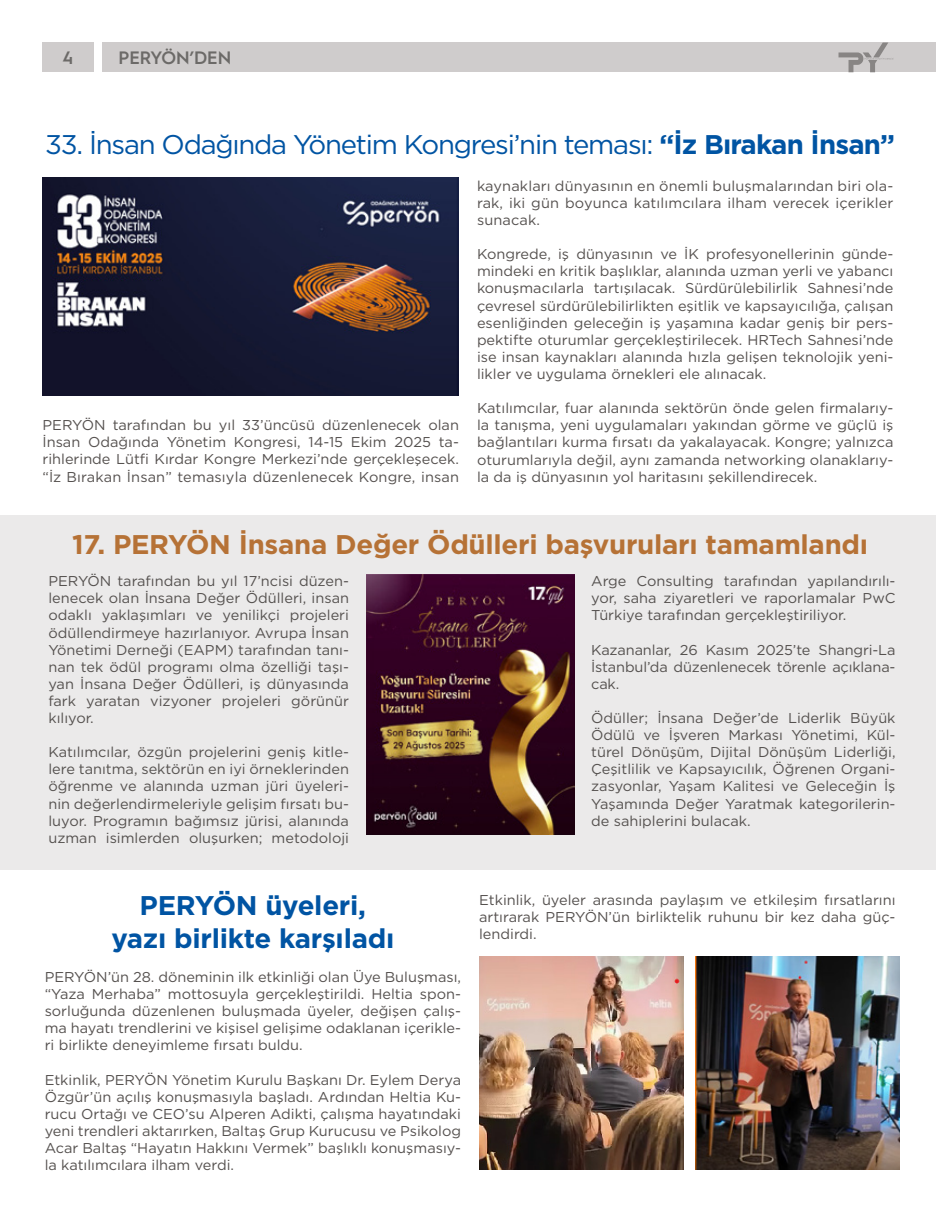
<style>
.page{position:relative;width:936px;height:1212px;background:#fff}
.page>*{position:absolute;margin:0;border:0;box-sizing:border-box;transform-origin:0 0}
.t1{font:27px "Gotham";letter-spacing:-.045em;color:#0054a3}
.t2{font:700 27px "Gotham";letter-spacing:-.01em;color:#b67236}
.t3{font:700 27px/32.4px "Gotham";letter-spacing:-.01em;color:#0054a3;text-align:center}
.t4{font:600 18px "Hurme Geometric Sans 1";color:#6c6a68}
.t5{font:14.25px/17.1px "Gotham";color:#55514f;text-align:justify}
.s1{font-weight:700}
</style>
<div class="page">
<svg style="left:935px;top:43px;width:1px;height:29px"></svg>
<div style="left:43px;top:43px;width:51px;height:29px;background:#cfcccc"></div>
<div style="left:102px;top:43px;width:833px;height:29px;background:#cfcccc"></div>
<svg style="left:838px;top:43px;width:55px;height:29px"></svg>
<div style="left:0;top:515px;width:935px;height:355px;background:#e7e5e5"></div>
<img style="left:366px;top:575px;width:208px;height:260px">
<img style="left:479px;top:957px;width:204px;height:212px">
<img style="left:695px;top:957px;width:204px;height:212px">
<img style="left:43px;top:178px;width:416px;height:217px">
<p class="t4" style="left:62px;top:45px;width:12px">4</p>
<p class="t4" style="left:118px;top:45px;width:114px">PERYÖN’DEN</p>
<h1 class="t1" style="left:45px;top:128px;width:851px">33. İnsan Odağında Yönetim Kongresi’nin teması: <span class="s1">“İz Bırakan İnsan”</span></h1>
<p class="t5" style="left:477px;top:177px;width:418px">kaynakları dünyasının en önemli buluşmalarından biri ola&shy;rak, iki gün boyunca katılımcılara ilham verecek içerikler sunacak.</p>
<p class="t5" style="left:477px;top:245px;width:418px">Kongrede, iş dünyasının ve İK profesyonellerinin günde&shy;mindeki en kritik başlıklar, alanında uzman yerli ve yabancı konuşmacılarla tartışılacak. Sürdürülebilirlik Sahnesi’nde çevresel sürdürülebilirlikten eşitlik ve kapsayıcılığa, çalışan esenliğinden geleceğin iş yaşamına kadar geniş bir pers&shy;pektifte oturumlar gerçekleştirilecek. HRTech Sahnesi’nde ise insan kaynakları alanında hızla gelişen teknolojik yeni&shy;likler ve uygulama örnekleri ele alınacak.</p>
<p class="t5" style="left:477px;top:399px;width:418px">Katılımcılar, fuar alanında sektörün önde gelen firmalarıy&shy;la tanışma, yeni uygulamaları yakından görme ve güçlü iş bağlantıları kurma fırsatı da yakalayacak. Kongre; yalnızca oturumlarıyla değil, aynı zamanda networking olanaklarıy&shy;la da iş dünyasının yol haritasını şekillendirecek.</p>
<p class="t5" style="left:43px;top:416px;width:418px">PERYÖN tarafından bu yıl 33’üncüsü düzenlenecek olan İnsan Odağında Yönetim Kongresi, 14-15 Ekim 2025 ta&shy;rihlerinde Lütfi Kırdar Kongre Merkezi’nde gerçekleşecek. “İz Bırakan İnsan” temasıyla düzenlenecek Kongre, insan</p>
<h1 class="t2" style="left:72px;top:526px;width:797px">17. PERYÖN İnsana Değer Ödülleri başvuruları tamamlandı</h1>
<p class="t5" style="left:48px;top:572px;width:302px">PERYÖN tarafından bu yıl 17’ncisi düzen&shy;lenecek olan İnsana Değer Ödülleri, insan odaklı yaklaşımları ve yenilikçi projeleri ödüllendirmeye hazırlanıyor. Avrupa İnsan Yönetimi Derneği (EAPM) tarafından tanı&shy;nan tek ödül programı olma özelliği taşı&shy;yan İnsana Değer Ödülleri, iş dünyasında fark yaratan vizyoner projeleri görünür kılıyor.</p>
<p class="t5" style="left:48px;top:743px;width:302px">Katılımcılar, özgün projelerini geniş kitle&shy;lere tanıtma, sektörün en iyi örneklerinden öğrenme ve alanında uzman jüri üyeleri&shy;nin değerlendirmeleriyle gelişim fırsatı bu&shy;luyor. Programın bağımsız jürisi, alanında uzman isimlerden oluşurken; metodoloji</p>
<h1 class="t3" style="left:111px;top:889px;width:284px">PERYÖN üyeleri, yazı birlikte karşıladı</h1>
<p class="t5" style="left:45px;top:968px;width:418px">PERYÖN’ün 28. döneminin ilk etkinliği olan Üye Buluşması, “Yaza Merhaba” mottosuyla gerçekleştirildi. Heltia spon&shy;sorluğunda düzenlenen buluşmada üyeler, değişen çalış&shy;ma hayatı trendlerini ve kişisel gelişime odaklanan içerikle&shy;ri birlikte deneyimleme fırsatı buldu.</p>
<p class="t5" style="left:45px;top:1071px;width:418px">Etkinlik, PERYÖN Yönetim Kurulu Başkanı Dr. Eylem Derya Özgür’ün açılış konuşmasıyla başladı. Ardından Heltia Ku&shy;rucu Ortağı ve CEO’su Alperen Adikti, çalışma hayatındaki yeni trendleri aktarırken, Baltaş Grup Kurucusu ve Psikolog Acar Baltaş “Hayatın Hakkını Vermek” başlıklı konuşmasıy&shy;la katılımcılara ilham verdi.</p>
<p class="t5" style="left:591px;top:572px;width:306px">Arge Consulting tarafından yapılandırılı&shy;yor, saha ziyaretleri ve raporlamalar PwC Türkiye tarafından gerçekleştiriliyor.</p>
<p class="t5" style="left:591px;top:641px;width:306px">Kazananlar, 26 Kasım 2025’te Shangri-La İstanbul’da düzenlenecek törenle açıklana&shy;cak.</p>
<p class="t5" style="left:591px;top:709px;width:306px">Ödüller; İnsana Değer’de Liderlik Büyük Ödülü ve İşveren Markası Yönetimi, Kül&shy;türel Dönüşüm, Dijital Dönüşüm Liderliği, Çeşitlilik ve Kapsayıcılık, Öğrenen Organi&shy;zasyonlar, Yaşam Kalitesi ve Geleceğin İş Yaşamında Değer Yaratmak kategorilerin&shy;de sahiplerini bulacak.</p>
<p class="t5" style="left:479px;top:891px;width:418px">Etkinlik, üyeler arasında paylaşım ve etkileşim fırsatlarını artırarak PERYÖN’ün birliktelik ruhunu bir kez daha güç&shy;lendirdi.</p>
</div>
